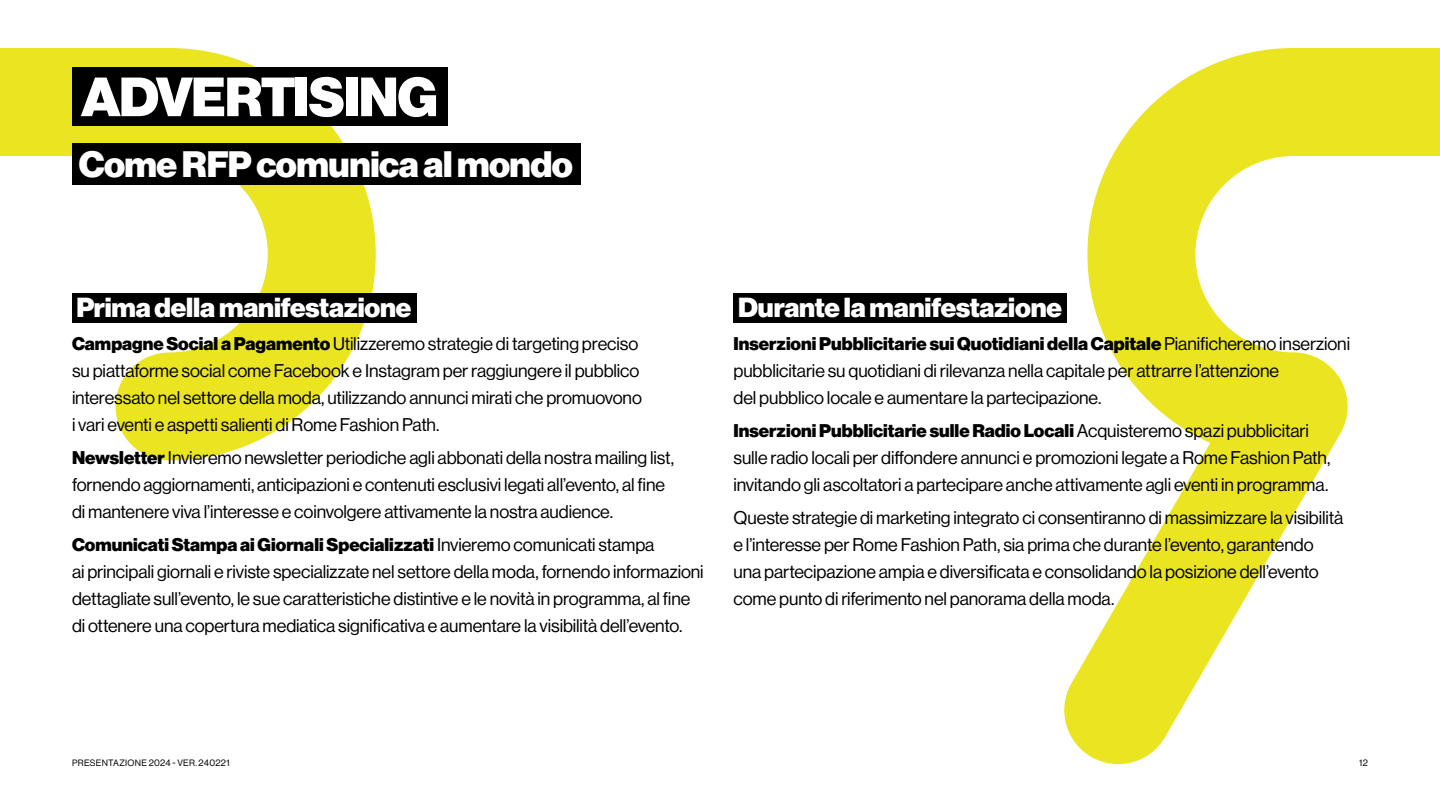
<style>
.page{position:relative;width:1440px;height:810px;background:#fff}
.page>*{position:absolute;margin:0;border:0;box-sizing:border-box;transform-origin:0 0}
.t1{font:900 54px "Neue Haas Display";letter-spacing:-.02em;color:#fff}
.t2{font:900 36px "Neue Haas Display";letter-spacing:-.015em;color:#fff}
.t3{font:900 27px "Neue Haas Display";letter-spacing:-.005em;color:#fff}
.t4{font:18px/27px "Neue Haas Display";letter-spacing:-.005em;color:#000}
.t5{font:9px "Neue Haas Display";letter-spacing:.03em;color:#000}
.s1{font-weight:900}
</style>
<div class="page">
<svg style="left:1064px;top:48px;width:376px;height:716px"></svg>
<svg style="left:0;top:48px;width:376px;height:413px"></svg>
<div style="left:72px;top:68px;width:375px;height:58px;background:#000"></div>
<div style="left:72px;top:143px;width:508px;height:42px;background:#000"></div>
<div style="left:72px;top:293px;width:344px;height:30px;background:#000"></div>
<div style="left:734px;top:293px;width:333px;height:30px;background:#000"></div>
<h1 class="t1" style="left:81px;top:65px;width:358px">ADVERTISING</h1>
<h2 class="t2" style="left:79px;top:143px;width:496px">Come RFP comunica al mondo</h2>
<h3 class="t3" style="left:76px;top:292px;width:336px">Prima della manifestazione</h3>
<p class="t4" style="left:72px;top:330px;width:571px"><span class="s1">Campagne Social a Pagamento</span> Utilizzeremo strategie di targeting preciso su piattaforme social come Facebook e Instagram per raggiungere il pubblico interessato nel settore della moda, utilizzando annunci mirati che promuovono i vari eventi e aspetti salienti di Rome Fashion Path.</p>
<p class="t4" style="left:72px;top:444px;width:604px"><span class="s1">Newsletter</span> Invieremo newsletter periodiche agli abbonati della nostra mailing list, fornendo aggiornamenti, anticipazioni e contenuti esclusivi legati all’evento, al fine di mantenere viva l’interesse e coinvolgere attivamente la nostra audience.</p>
<p class="t4" style="left:72px;top:531px;width:633px"><span class="s1">Comunicati Stampa ai Giornali Specializzati</span> Invieremo comunicati stampa<br>ai principali giornali e riviste specializzate nel settore della moda, fornendo informazioni dettagliate sull’evento, le sue caratteristiche distintive e le novità in programma, al fine di ottenere una copertura mediatica significativa e aumentare la visibilità dell’evento.</p>
<h3 class="t3" style="left:738px;top:292px;width:325px">Durante la manifestazione</h3>
<p class="t4" style="left:734px;top:330px;width:618px"><span class="s1">Inserzioni Pubblicitarie sui Quotidiani della Capitale</span> Pianificheremo inserzioni pubblicitarie su quotidiani di rilevanza nella capitale per attrarre l’attenzione<br>del pubblico locale e aumentare la partecipazione.</p>
<p class="t4" style="left:734px;top:417px;width:598px"><span class="s1">Inserzioni Pubblicitarie sulle Radio Locali</span> Acquisteremo spazi pubblicitari sulle radio locali per diffondere annunci e promozioni legate a Rome Fashion Path, invitando gli ascoltatori a partecipare anche attivamente agli eventi in programma.</p>
<p class="t4" style="left:734px;top:504px;width:611px">Queste strategie di marketing integrato ci consentiranno di massimizzare la visibilità e l’interesse per Rome Fashion Path, sia prima che durante l’evento, garantendo una partecipazione ampia e diversificata e consolidando la posizione dell’evento come punto di riferimento nel panorama della moda.</p>
<p class="t5" style="left:72px;top:757px;width:159px">Presentazione 2024 - VER. 240221</p>
<p class="t5" style="left:1359px;top:757px;width:10px">12</p>
</div>
